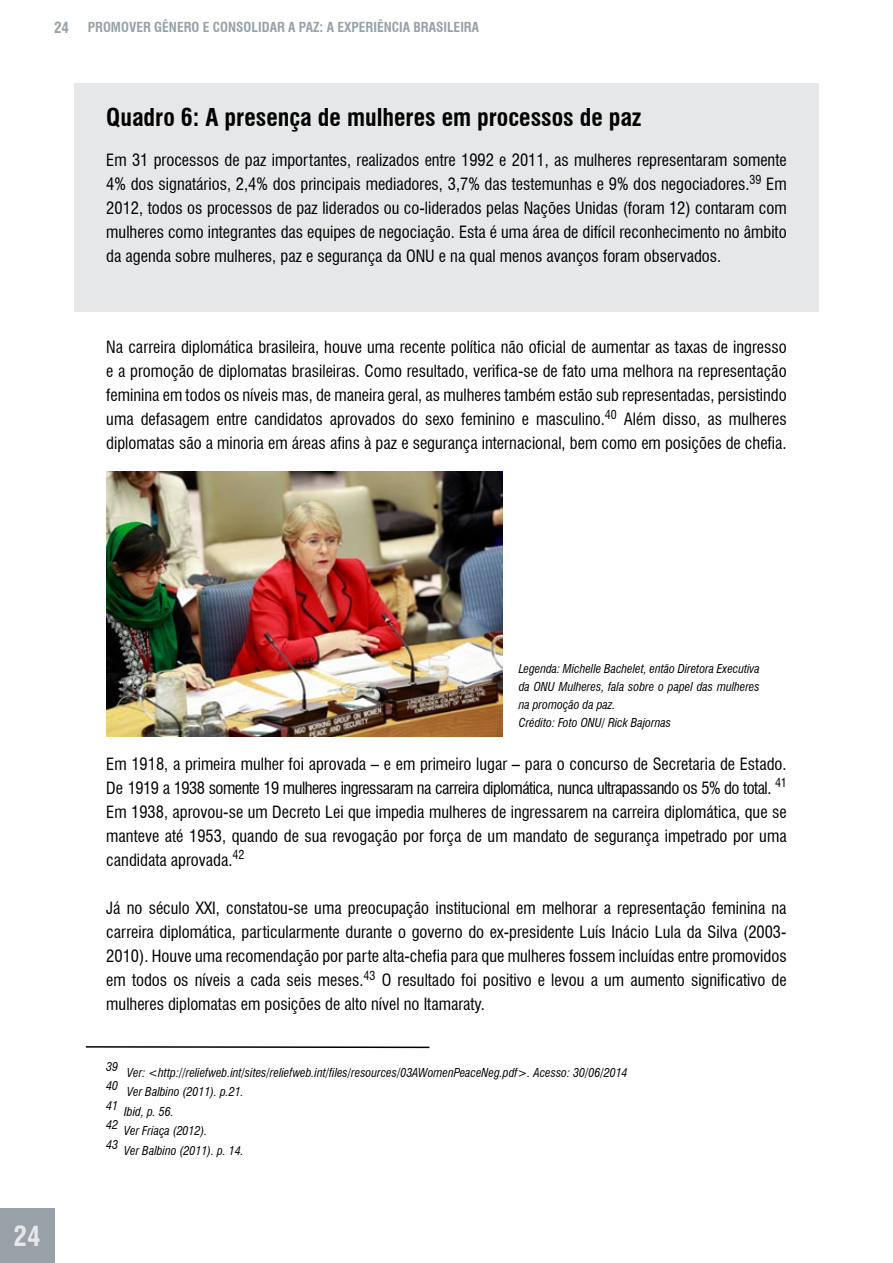
<style>
.page{position:relative;width:893px;height:1263px;background:#fff}
.page>*{position:absolute;margin:0;border:0;box-sizing:border-box;transform-origin:0 0}
.t1{font:700 condensed 27px "Swiss 721 BT";color:#e6e7e8}
.t2{font:700 condensed 24px "Swiss 721 BT";color:#000}
.t3{font:condensed 16.5px/24px "Swiss 721 BT";color:#000;text-align:justify}
.t4{font:700 condensed 15px "Swiss 721 BT";color:#98a1a7}
.t5{font:700 condensed 13.5px "Swiss 721 BT";color:#98a1a7}
.t6{font:italic condensed 12px/18px "Swiss 721 BT";color:#000}
</style>
<div class="page">
<div style="left:0;top:1209px;width:54px;height:54px;background:#98a1a7"></div>
<div style="left:74px;top:83px;width:745px;height:228px;background:#e6e7e8"></div>
<svg style="left:85px;top:1046px;width:345px;height:3px"></svg>
<img style="left:106px;top:472px;width:397px;height:264px">
<p class="t4" style="left:54px;top:18px;width:16px">24</p>
<p class="t5" style="left:88px;top:19px;width:393px">PROMOVER GÊNERO E CONSOLIDAR A PAZ: A EXPERIÊNCIA BRASILEIRA</p>
<h2 class="t2" style="left:106px;top:103px;width:537px">QUADRO 6: A PRESENÇA DE MULHERES EM PROCESSOS DE PAZ</h2>
<p class="t3" style="left:106px;top:148px;width:682px">Em 31 processos de paz importantes, realizados entre 1992 e 2011, as mulheres representaram somente 4% dos signatários, 2,4% dos principais mediadores, 3,7% das testemunhas e 9% dos negociadores.<sup>39</sup> Em 2012, todos os processos de paz liderados ou co-liderados pelas Nações Unidas (foram 12) contaram com mulheres como integrantes das equipes de negociação. Esta é uma área de difícil reconhecimento no âmbito da agenda sobre mulheres, paz e segurança da ONU e na qual menos avanços foram observados.</p>
<p class="t3" style="left:106px;top:335px;width:682px">Na carreira diplomática brasileira, houve uma recente política não oficial de aumentar as taxas de ingresso e a promoção de diplomatas brasileiras. Como resultado, verifica-se de fato uma melhora na representação feminina em todos os níveis mas, de maneira geral, as mulheres também estão sub representadas, persistindo uma defasagem entre candidatos aprovados do sexo feminino e masculino.<sup>40</sup> Além disso, as mulheres diplomatas são a minoria em áreas afins à paz e segurança internacional, bem como em posições de chefia.</p>
<h1 class="t1" style="left:14px;top:1220px;width:28px">24</h1>
<p class="t6" style="left:519px;top:659px;width:242px">Legenda: Michelle Bachelet, então Diretora Executiva da ONU Mulheres, fala sobre o papel das mulheres na promoção da paz.<br>Crédito: Foto ONU/ Rick Bajornas</p>
<p class="t3" style="left:106px;top:751px;width:682px">Em 1918, a primeira mulher foi aprovada – e em primeiro lugar – para o concurso de Secretaria de Estado.<br>De 1919 a 1938 somente 19 mulheres ingressaram na carreira diplomática, nunca ultrapassando os 5% do total. <sup>41<br></sup>Em 1938, aprovou-se um Decreto Lei que impedia mulheres de ingressarem na carreira diplomática, que se manteve até 1953, quando de sua revogação por força de um mandato de segurança impetrado por uma candidata aprovada.<sup>42</sup></p>
<p class="t3" style="left:106px;top:895px;width:682px">Já no século XXI, constatou-se uma preocupação institucional em melhorar a representação feminina na carreira diplomática, particularmente durante o governo do ex-presidente Luís Inácio Lula da Silva (2003- 2010). Houve uma recomendação por parte alta-chefia para que mulheres fossem incluídas entre promovidos em todos os níveis a cada seis meses.<sup>43</sup> O resultado foi positivo e levou a um aumento significativo de mulheres diplomatas em posições de alto nível no Itamaraty.</p>
<p class="t6" style="left:106px;top:1057px;width:13px">39</p>
<p class="t6" style="left:106px;top:1076px;width:13px">40</p>
<p class="t6" style="left:127px;top:1063px;width:502px">Ver: &lt;http://reliefweb.int/sites/reliefweb.int/files/resources/03AWomenPeaceNeg.pdf&gt;. Acesso: 30/06/2014</p>
<p class="t6" style="left:127px;top:1082px;width:118px">Ver Balbino (2011). p.21.</p>
<p class="t6" style="left:106px;top:1096px;width:13px">41</p>
<p class="t6" style="left:124px;top:1102px;width:51px">Ibid, p. 56.</p>
<p class="t6" style="left:106px;top:1115px;width:13px">42</p>
<p class="t6" style="left:124px;top:1121px;width:85px">Ver Friaça (2012).</p>
<p class="t6" style="left:106px;top:1135px;width:13px">43</p>
<p class="t6" style="left:124px;top:1141px;width:121px">Ver Balbino (2011). p. 14.</p>
</div>
